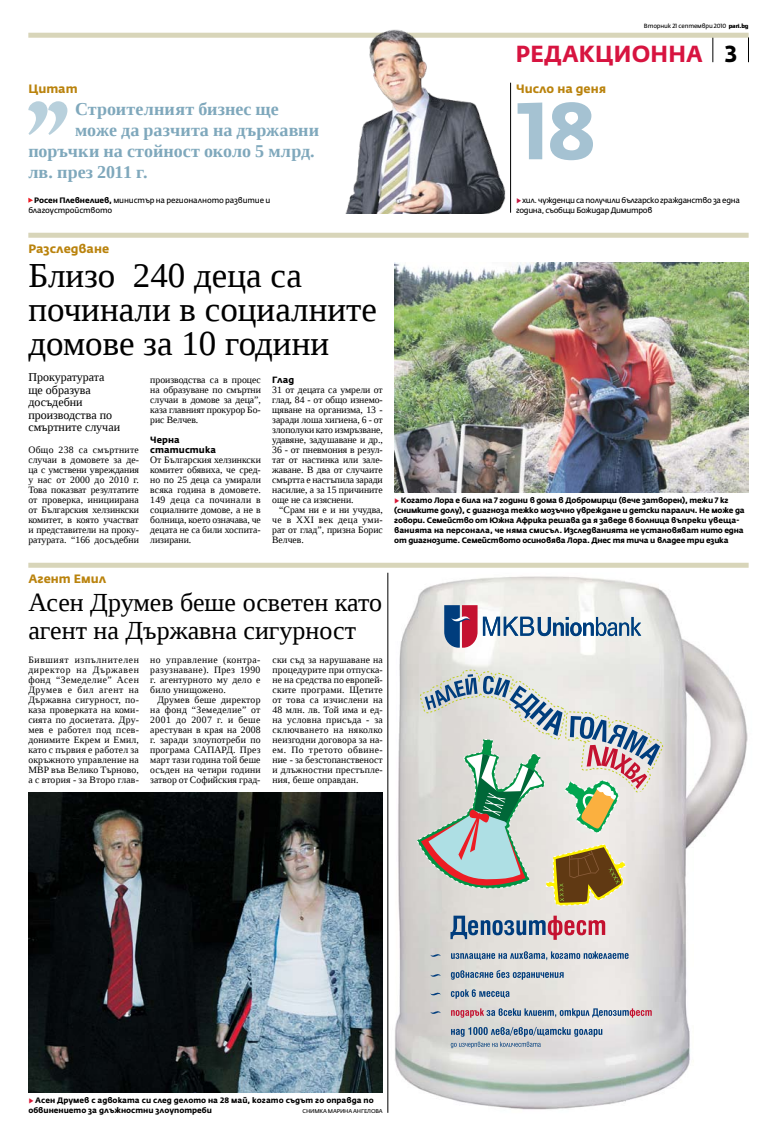
<style>
.page{position:relative;width:777px;height:1134px;background:#fff}
.page>*{position:absolute;margin:0;border:0;box-sizing:border-box;transform-origin:0 0}
.t1{font:700 80px "Fedra Sans Alt Pro";color:#a5c2d2}
.t2{font:35px/34px "Liberation Serif";color:#000}
.t3{font:26px/28px "Liberation Serif";color:#000}
.t4{font:700 23px "Fedra Sans Alt Pro";color:#d71440;scale:.96 1}
.t5{font:700 18px "Liberation Serif";letter-spacing:.005em;color:#7fa8bc}
.t6{font:12px/12.5px "Liberation Serif";color:#000}
.t7{font:700 12px "Fedra Sans Alt Pro";color:#ba830d}
.t8{font:9.7px/10px "Liberation Serif";color:#000;text-align:justify}
.t9{font:9.7px "Liberation Serif";letter-spacing:.03em;color:#000}
.t10{font:9.7px "Liberation Serif";letter-spacing:.02em;color:#000}
.t11{font:9.7px "Liberation Serif";letter-spacing:.035em;color:#000}
.t12{font:9.7px "Liberation Serif";letter-spacing:.05em;color:#000}
.t13{font:9.7px "Liberation Serif";letter-spacing:.025em;color:#000}
.t14{font:9.7px "Liberation Serif";letter-spacing:.04em;color:#000}
.t15{font:700 9px/10px "Fedra Sans Alt Pro";letter-spacing:.005em;color:#000}
.t16{font:700 7.8px/10px "Fedra Sans Alt Pro";letter-spacing:-.025em;color:#000}
.t17{font:700 7.8px/10px "Fedra Sans Alt Pro";color:#000}
.t18{font:7.8px/10px "Fedra Sans Alt Pro";letter-spacing:-.04em;color:#000}
.t19{font:7.8px/10px "Fedra Sans Alt Pro";letter-spacing:-.015em;color:#000}
.t20{font:6px "Fedra Sans Alt Pro";letter-spacing:-.02em;color:#000}
.t21{font:5.5px "Fedra Sans Alt Pro";letter-spacing:.025em;color:#000}
.s1{font-weight:700}
.s2{font-family:"District";font-weight:500}
.s3{color:#000}
.s4{color:#c51941}
.s5{color:#d71635}
</style>
<div class="page">
<svg style="left:712px;top:38px;width:1px;height:24px"></svg>
<svg style="left:748px;top:37px;width:1px;height:25px"></svg>
<div style="left:28px;top:33px;width:720px;height:5px;background:#d8d5b9"></div>
<div style="left:28px;top:233px;width:720px;height:5px;background:#d8d5b9"></div>
<div style="left:28px;top:563px;width:720px;height:5px;background:#d8d5b9"></div>
<svg style="left:28px;top:101px;width:39px;height:34px"></svg>
<hr style="left:510px;top:83px;width:1px;height:130px;background:#000">
<svg style="left:28px;top:198px;width:5px;height:5px"></svg>
<img style="left:387px;top:573px;width:361px;height:540px">
<svg style="left:444px;top:605px;width:33px;height:43px"></svg>
<svg style="left:483px;top:617px;width:158px;height:19px;background:#8aa5bd"></svg>
<svg style="left:430px;top:954px;width:11px;height:3px"></svg>
<svg style="left:430px;top:974px;width:11px;height:3px"></svg>
<svg style="left:430px;top:992px;width:11px;height:4px"></svg>
<svg style="left:430px;top:1011px;width:11px;height:3px"></svg>
<svg style="left:416px;top:669px;width:247px;height:238px;background:#c4c7bd"></svg>
<svg style="left:450px;top:916px;width:155px;height:24px;background:#aa9cad"></svg>
<svg style="left:451px;top:951px;width:177px;height:9px;background:#95a8bb"></svg>
<svg style="left:451px;top:970px;width:112px;height:10px"></svg>
<svg style="left:451px;top:989px;width:58px;height:10px"></svg>
<svg style="left:451px;top:1008px;width:200px;height:10px;background:#aca7b5"></svg>
<svg style="left:451px;top:1027px;width:151px;height:21px;background:#aeb9c5"></svg>
<hr style="left:388px;top:573px;width:1px;height:540px;background:#000">
<img style="left:28px;top:793px;width:355px;height:300px">
<img style="left:394px;top:263px;width:354px;height:230px">
<img style="left:304px;top:29px;width:202px;height:185px">
<p class="t7" style="left:28px;top:81px;width:51px">Цитат</p>
<p class="t5" style="left:75px;top:97px;width:205px">Строителният бизнес ще</p>
<p class="t5" style="left:75px;top:118px;width:245px">може да разчита на държавни</p>
<p class="t5" style="left:28px;top:139px;width:288px">поръчки на стойност около 5 млрд.</p>
<p class="t5" style="left:28px;top:160px;width:121px">лв. през 2011 г.</p>
<p class="t19" style="left:28px;top:195px;width:243px;text-indent:6px"><span class="s1">Росен Плевнелиев,</span> министър на регионалното развитие и благоустройството</p>
<p class="t7" style="left:28px;top:241px;width:82px">Разследване</p>
<p class="t2" style="left:28px;top:258px;width:350px">Близо 240 деца са починали в социалните домове за 10 години</p>
<p class="t8" style="left:150px;top:374px;width:112px">производства са в процес на образуване по смъртни случаи в домове за деца”, каза главният прокурор Бо&shy;рис Велчев.</p>
<p class="t15" style="left:150px;top:435px;width:67px">Черна статистика</p>
<p class="t8" style="left:150px;top:454px;width:112px">От Българския хелзинкски комитет обявиха, че сред&shy;но по 25 деца са умирали всяка година в домовете.<br>149 деца са починали в социалните домове, а не в болница, което означава, че децата не са били хоспита&shy;лизирани.</p>
<p class="t7" style="left:28px;top:571px;width:79px">Агент Емил</p>
<p class="t3" style="left:28px;top:588px;width:355px">Асен Друмев беше осветен като агент на Държавна сигурност</p>
<p class="t8" style="left:28px;top:654px;width:112px">Бившият изпълнителен директор на Държавен фонд “Земеделие” Асен Друмев е бил агент на Държавна сигурност, по&shy;каза проверката на коми&shy;сията по досиетата. Дру&shy;мев е работел под псев&shy;донимите Екрем и Емил, като с първия е работел за окръжното управление на МВР във Велико Търново, а с втория - за Второ глав-</p>
<p class="t12" style="left:150px;top:653px;width:112px">но управление (контра-</p>
<p class="t6" style="left:28px;top:371px;width:93px">Прокуратурата ще образува досъдебни производства по смъртните случаи</p>
<p class="t8" style="left:28px;top:444px;width:112px">Общо 238 са смъртните случаи в домовете за де&shy;ца с умствени увреждания у нас от 2000 до 2010 г.<br>Това показват резултатите от проверка, инициирана от Българския хелзинкски комитет, в която участват и представители на проку&shy;ратурата. “166 досъдебни</p>
<p class="t15" style="left:272px;top:375px;width:23px">Глад</p>
<p class="t8" style="left:272px;top:384px;width:112px">31 от децата са умрели от</p>
<p class="t8" style="left:272px;top:394px;width:112px">глад, 84 - от общо изнемо-</p>
<p class="t8" style="left:272px;top:404px;width:112px">щяване на организма, 13 -</p>
<p class="t8" style="left:272px;top:414px;width:112px">заради лоша хигиена, 6 - от</p>
<p class="t8" style="left:272px;top:424px;width:112px">злополуки като измръзване,</p>
<p class="t8" style="left:272px;top:434px;width:112px">удавяне, задушаване и др.,</p>
<p class="t8" style="left:272px;top:444px;width:112px">36 - от пневмония в резул-</p>
<p class="t8" style="left:272px;top:454px;width:112px">тат от настинка или зале-</p>
<p class="t8" style="left:272px;top:464px;width:112px">жаване. В два от случаите</p>
<p class="t8" style="left:272px;top:474px;width:112px">смъртта е настъпила заради</p>
<p class="t8" style="left:272px;top:484px;width:112px">насилие, а за 15 причините</p>
<p class="t8" style="left:272px;top:494px;width:83px">още не са изяснени.</p>
<p class="t8" style="left:279px;top:504px;width:105px">“Срам ни е и ни учудва,</p>
<p class="t9" style="left:272px;top:513px;width:112px">че в XXI век деца уми-</p>
<p class="t8" style="left:272px;top:524px;width:112px">рат от глад”, призна Борис</p>
<p class="t8" style="left:272px;top:534px;width:33px">Велчев.</p>
<p class="t8" style="left:272px;top:654px;width:112px">ски съд за нарушаване на процедурите при отпуска&shy;не на средства по европей&shy;ските програми. Щетите от това са изчислени на 48 млн. лв. Той има и ед&shy;на условна присъда - за сключването на няколко неизгодни договора за на&shy;ем. По третото обвине&shy;ние - за безстопанственост и длъжностни престъпле&shy;ния, беше оправдан.</p>
<p class="t11" style="left:150px;top:663px;width:112px">разузнаване). През 1990</p>
<p class="t10" style="left:150px;top:673px;width:112px">г. агентурното му дело е</p>
<p class="t10" style="left:150px;top:683px;width:77px">било унищожено.</p>
<p class="t13" style="left:157px;top:693px;width:105px">Друмев беше директор</p>
<p class="t9" style="left:150px;top:703px;width:112px">на фонд “Земеделие” от</p>
<p class="t14" style="left:150px;top:713px;width:112px">2001 до 2007 г. и беше</p>
<p class="t8" style="left:150px;top:724px;width:112px">арестуван в края на 2008</p>
<p class="t8" style="left:150px;top:734px;width:112px">г. заради злоупотреби по</p>
<p class="t8" style="left:150px;top:744px;width:112px">програма САПАРД. През</p>
<p class="t8" style="left:150px;top:754px;width:112px">март тази година той беше</p>
<p class="t8" style="left:150px;top:764px;width:112px">осъден на четири години</p>
<p class="t8" style="left:150px;top:774px;width:112px">затвор от Софийския град-</p>
<p class="t20" style="left:644px;top:22px;width:106px">Вторник 21 септември 2010 <span class="s2">pari.bg</span></p>
<p class="t4" style="left:516px;top:40px;width:232px">редакционна <span class="s3">3</span></p>
<p class="t7" style="left:516px;top:81px;width:91px">Число на деня</p>
<p class="t1" style="left:516px;top:81px;width:81px">18</p>
<p class="t18" style="left:516px;top:195px;width:225px"><span class="s4">▶</span>хил. чужденци са получили българско гражданство за една година, съобщи Божидар Димитров</p>
<p class="t16" style="left:394px;top:495px;width:352px"><span class="s5">▶</span> Когато Лора е била на 7 години в дома в Добромирци (вече затворен), тежи 7 кг (снимките долу), с диагноза тежко мозъчно увреждане и детски паралич. Не може да говори. Семейство от Южна Африка решава да я заведе в болница въпреки увеща&shy;ванията на персонала, че няма смисъл. Изследванията не установяват нито една от диагнозите. Семейството осиновява Лора. Днес тя тича и владее три езика</p>
<p class="t17" style="left:28px;top:1095px;width:347px"><span class="s5">▶</span> Асен Друмев с адвоката си след делото на 28 май, когато съдът го оправда по обвинението за длъжностни злоупотреби</p>
<p class="t21" style="left:302px;top:1107px;width:82px">Снимка марина ангелова</p>
</div>
